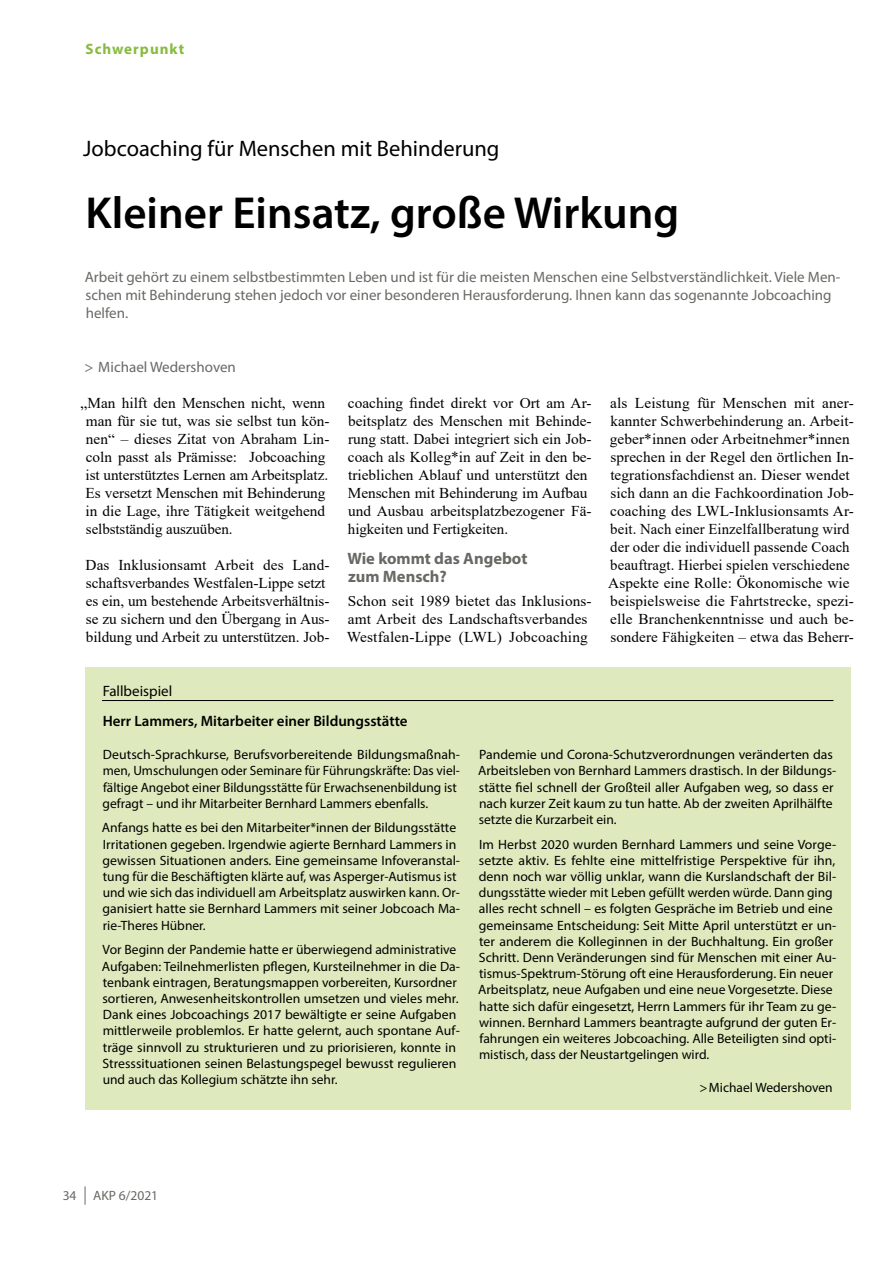
<style>
.page{position:relative;width:893px;height:1263px;background:#fff}
.page>*{position:absolute;margin:0;border:0;box-sizing:border-box;transform-origin:0 0}
.t1{font:600 45px "Myriad Pro";color:#000}
.t2{font:22.5px "Myriad Pro";color:#000}
.t3{font:700 16.5px/18px "Myriad Pro";color:#6a6864}
.t4{font:15px/18px "Times New Roman";color:#000}
.t5{font:15px/18px "Myriad Pro";color:#6a6864}
.t6{font:600 15px "Myriad Pro";color:#000}
.t7{font:15px "Myriad Pro";color:#000}
.t8{font:700 15px "Myriad Pro";letter-spacing:.07em;color:#87bb3e}
.t9{font:13.5px/16.2px "Myriad Pro";color:#000}
.t10{font:13.5px "Myriad Pro";color:#6a6864}
</style>
<div class="page">
<svg style="left:85px;top:1186px;width:1px;height:19px"></svg>
<div style="left:85px;top:668px;width:765px;height:442px;background:#deeabd"></div>
<hr style="left:102px;top:700px;width:731px;height:1px;background:#000">
<p class="t8" style="left:85px;top:39px;width:100px">Schwerpunkt</p>
<h2 class="t2" style="left:83px;top:134px;width:418px">Jobcoaching für Menschen mit Behinderung</h2>
<h1 class="t1" style="left:85px;top:184px;width:595px">Kleiner Einsatz, große Wirkung</h1>
<p class="t5" style="left:85px;top:267px;width:757px">Arbeit gehört zu einem selbstbestimmten Leben und ist für die meisten Menschen eine Selbstverständlichkeit. Viele Men&shy;schen mit Behinderung stehen jedoch vor einer besonderen Herausforderung. Ihnen kann das sogenannte Jobcoaching helfen.</p>
<p class="t5" style="left:85px;top:357px;width:153px">&gt; Michael Wedershoven</p>
<p class="t4" style="left:86px;top:393px;width:245px;text-indent:-5px">„Man hilft den Menschen nicht, wenn man für sie tut, was sie selbst tun kön&shy;nen“ – dieses Zitat von Abraham Lin&shy;coln passt als Prämisse: Jobcoaching ist unterstütztes Lernen am Arbeitsplatz.<br>Es versetzt Menschen mit Behinderung in die Lage, ihre Tätigkeit weitgehend selbstständig auszuüben.</p>
<p class="t4" style="left:86px;top:555px;width:245px">Das Inklusionsamt Arbeit des Land&shy;schaftsverbandes Westfalen-Lippe setzt es ein, um bestehende Arbeitsverhältnis&shy;se zu sichern und den Übergang in Aus&shy;bildung und Arbeit zu unterstützen. Job-</p>
<p class="t4" style="left:348px;top:393px;width:245px">coaching findet direkt vor Ort am Ar&shy;beitsplatz des Menschen mit Behinde&shy;rung statt. Dabei integriert sich ein Job&shy;coach als Kolleg*in auf Zeit in den be&shy;trieblichen Ablauf und unterstützt den Menschen mit Behinderung im Aufbau und Ausbau arbeitsplatzbezogener Fä&shy;higkeiten und Fertigkeiten.</p>
<p class="t3" style="left:348px;top:548px;width:181px">Wie kommt das Angebot zum Mensch?</p>
<p class="t4" style="left:347px;top:591px;width:247px">Schon seit 1989 bietet das Inklusions&shy;amt Arbeit des Landschaftsverbandes<br>Westfalen-Lippe (LWL) Jobcoaching</p>
<p class="t4" style="left:608px;top:393px;width:247px">als Leistung für Menschen mit aner&shy;kannter Schwerbehinderung an. Arbeit&shy;geber*innen oder Arbeitnehmer*innen sprechen in der Regel den örtlichen In&shy;tegrationsfachdienst an. Dieser wendet sich dann an die Fachkoordination Job&shy;coaching des LWL-Inklusionsamts Ar&shy;beit. Nach einer Einzelfallberatung wird der oder die individuell passende Coach beauftragt. Hierbei spielen verschiedene Aspekte eine Rolle: Ökonomische wie beispielsweise die Fahrtstrecke, spezi&shy;elle Branchenkenntnisse und auch be&shy;sondere Fähigkeiten – etwa das Beherr-</p>
<p class="t7" style="left:103px;top:682px;width:71px">Fallbeispiel</p>
<p class="t6" style="left:103px;top:711px;width:306px">Herr Lammers, Mitarbeiter einer Bildungsstätte</p>
<p class="t9" style="left:103px;top:746px;width:359px">Deutsch-Sprachkurse, Berufsvorbereitende Bildungsmaßnah&shy;men, Umschulungen oder Seminare für Führungskräfte: Das viel&shy;fältige Angebot einer Bildungsstätte für Erwachsenenbildung ist gefragt – und ihr Mitarbeiter Bernhard Lammers ebenfalls.</p>
<p class="t9" style="left:102px;top:819px;width:360px">Anfangs hatte es bei den Mitarbeiter*innen der Bildungsstätte Irritationen gegeben. Irgendwie agierte Bernhard Lammers in gewissen Situationen anders. Eine gemeinsame Infoveranstal&shy;tung für die Beschäftigten klärte auf, was Asperger-Autismus ist und wie sich das individuell am Arbeitsplatz auswirken kann. Or&shy;ganisiert hatte sie Bernhard Lammers mit seiner Jobcoach Ma&shy;rie-Theres Hübner.</p>
<p class="t9" style="left:102px;top:941px;width:360px">Vor Beginn der Pandemie hatte er überwiegend administrative Aufgaben: Teilnehmerlisten pflegen, Kursteilnehmer in die Da&shy;tenbank eintragen, Beratungsmappen vorbereiten, Kursordner sortieren, Anwesenheitskontrollen umsetzen und vieles mehr.<br>Dank eines Jobcoachings 2017 bewältigte er seine Aufgaben mittlerweile problemlos. Er hatte gelernt, auch spontane Auf&shy;träge sinnvoll zu strukturieren und zu priorisieren, konnte in Stresssituationen seinen Belastungspegel bewusst regulieren und auch das Kollegium schätzte ihn sehr.</p>
<p class="t9" style="left:478px;top:746px;width:360px">Pandemie und Corona-Schutzverordnungen veränderten das Arbeitsleben von Bernhard Lammers drastisch. In der Bildungs&shy;stätte fiel schnell der Großteil aller Aufgaben weg, so dass er nach kurzer Zeit kaum zu tun hatte. Ab der zweiten Aprilhälfte setzte die Kurzarbeit ein.</p>
<p class="t9" style="left:478px;top:836px;width:360px">Im Herbst 2020 wurden Bernhard Lammers und seine Vorge&shy;setzte aktiv. Es fehlte eine mittelfristige Perspektive für ihn, denn noch war völlig unklar, wann die Kurslandschaft der Bil&shy;dungsstätte wieder mit Leben gefüllt werden würde. Dann ging alles recht schnell – es folgten Gespräche im Betrieb und eine gemeinsame Entscheidung: Seit Mitte April unterstützt er un&shy;ter anderem die Kolleginnen in der Buchhaltung. Ein großer Schritt. Denn Veränderungen sind für Menschen mit einer Au&shy;tismus-Spektrum-Störung oft eine Herausforderung. Ein neuer Arbeitsplatz, neue Aufgaben und eine neue Vorgesetzte. Diese hatte sich dafür eingesetzt, Herrn Lammers für ihr Team zu ge&shy;winnen. Bernhard Lammers beantragte aufgrund der guten Er&shy;fahrungen ein weiteres Jobcoaching. Alle Beteiligten sind opti&shy;mistisch, dass der Neustartgelingen wird.</p>
<p class="t9" style="left:699px;top:1080px;width:135px">&gt;Michael Wedershoven</p>
<p class="t10" style="left:63px;top:1187px;width:15px">34</p>
<p class="t10" style="left:93px;top:1187px;width:66px">AKP 6/2021</p>
</div>
